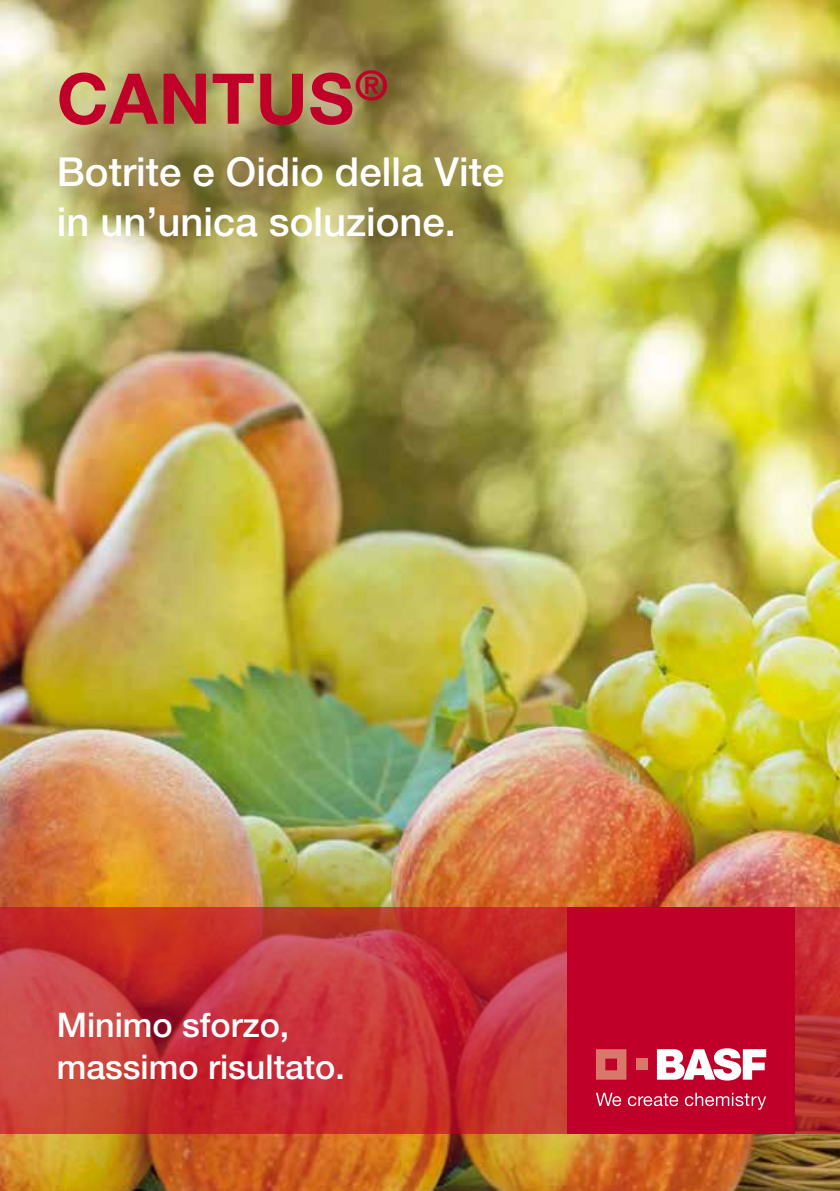
<style>
.page{position:relative;width:840px;height:1191px;background:#fff}
.page>*{position:absolute;margin:0;border:0;box-sizing:border-box;transform-origin:0 0}
.t1{font:700 70px "Helvetica Neue LT Std";letter-spacing:.015em;color:#c1002a}
.t2{font:500 40px/50px "Helvetica Neue LT Std";color:#fff}
.t3{font:500 34px/42px "Helvetica Neue LT Std";color:#fff}
</style>
<div class="page">
<img style="left:0;top:0;width:839px;height:1191px">
<svg style="left:0;top:907px;width:839px;height:227px;background:#c53435"></svg>
<div style="left:567px;top:907px;width:227px;height:227px;background:#c1002a"></div>
<svg style="left:596px;top:1049px;width:30px;height:30px"></svg>
<div style="left:635px;top:1058px;width:12px;height:12px;background:#d9786a"></div>
<svg style="left:656px;top:1048px;width:109px;height:32px"></svg>
<svg style="left:596px;top:1092px;width:25px;height:14px"></svg>
<svg style="left:627px;top:1093px;width:50px;height:13px"></svg>
<svg style="left:684px;top:1092px;width:81px;height:17px"></svg>
<h1 class="t1" style="left:57px;top:55px;width:332px">CANTUS<sup>®</sup></h1>
<p class="t2" style="left:57px;top:147px;width:449px">Botrite e Oidio della Vite in un’unica soluzione.</p>
<p class="t3" style="left:57px;top:1003px;width:289px">Minimo sforzo, massimo risultato.</p>
</div>
